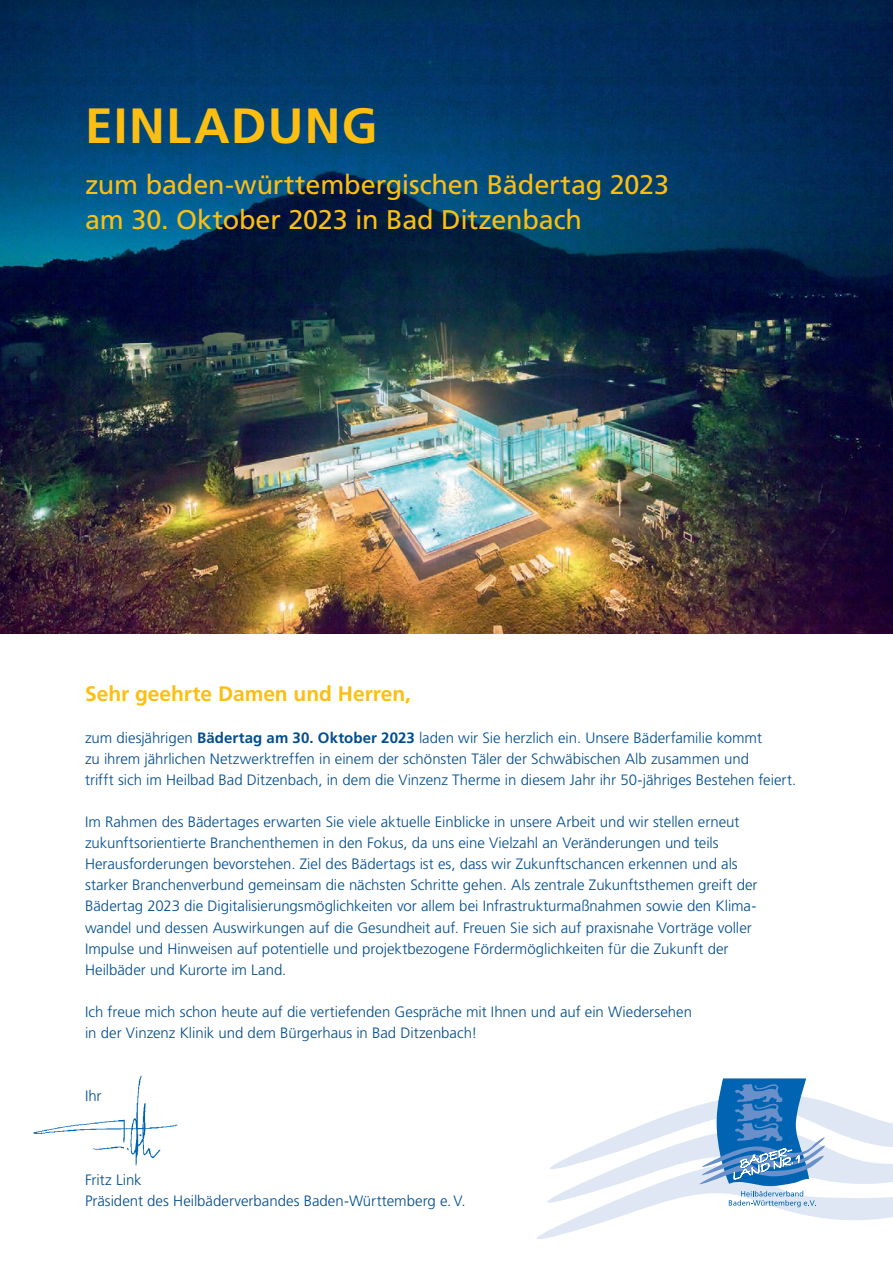
<style>
.page{position:relative;width:893px;height:1263px;background:#fff}
.page>*{position:absolute;margin:0;border:0;box-sizing:border-box;transform-origin:0 0}
.t1{font:700 49.5px "Frutiger LT Pro";letter-spacing:.025em;color:#fdbe12}
.t2{font:27px/34.5px "Frutiger LT Pro";letter-spacing:-.005em;color:#fdbe12}
.t3{font:700 21px "Frutiger LT Pro";color:#fdbe12}
.t4{font:300 15px/21px "Frutiger LT Pro";color:#004c8d}
.s1{font-weight:700}
</style>
<div class="page">
<img style="left:0;top:0;width:893px;height:634px">
<img style="left:33px;top:1075px;width:145px;height:91px">
<svg style="left:541px;top:1102px;width:352px;height:133px"></svg>
<svg style="left:700px;top:1078px;width:125px;height:129px"></svg>
<h1 class="t1" style="left:85px;top:97px;width:294px">EINLADUNG</h1>
<h2 class="t2" style="left:85px;top:168px;width:585px">zum baden-württembergischen Bädertag 2023 am 30. Oktober 2023 in Bad Ditzenbach</h2>
<h3 class="t3" style="left:85px;top:682px;width:328px">Sehr geehrte Damen und Herren,</h3>
<p class="t4" style="left:85px;top:728px;width:713px">zum diesjährigen <span class="s1">Bädertag am 30. Oktober 2023</span> laden wir Sie herzlich ein. Unsere Bäderfamilie kommt<br>zu ihrem jährlichen Netzwerktreffen in einem der schönsten Täler der Schwäbischen Alb zusammen und<br>trifft sich im Heilbad Bad Ditzenbach, in dem die Vinzenz Therme in diesem Jahr ihr 50-jähriges Bestehen feiert.</p>
<p class="t4" style="left:85px;top:812px;width:674px">Im Rahmen des Bädertages erwarten Sie viele aktuelle Einblicke in unsere Arbeit und wir stellen erneut zukunftsorientierte Branchenthemen in den Fokus, da uns eine Vielzahl an Veränderungen und teils Herausforderungen bevorstehen. Ziel des Bädertags ist es, dass wir Zukunftschancen erkennen und als starker Branchenverbund gemeinsam die nächsten Schritte gehen. Als zentrale Zukunftsthemen greift der Bädertag 2023 die Digitalisierungsmöglichkeiten vor allem bei Infrastrukturmaßnahmen sowie den Klima&shy;wandel und dessen Auswirkungen auf die Gesundheit auf. Freuen Sie sich auf praxisnahe Vorträge voller Impulse und Hinweisen auf potentielle und projektbezogene Fördermöglichkeiten für die Zukunft der Heilbäder und Kurorte im Land.</p>
<p class="t4" style="left:85px;top:1001px;width:608px">Ich freue mich schon heute auf die vertiefenden Gespräche mit Ihnen und auf ein Wiedersehen in der Vinzenz Klinik und dem Bürgerhaus in Bad Ditzenbach!</p>
<p class="t4" style="left:85px;top:1085px;width:18px">Ihr</p>
<p class="t4" style="left:85px;top:1169px;width:382px">Fritz Link<br>Präsident des Heilbäderverbandes Baden-Württemberg e.V.</p>
</div>
